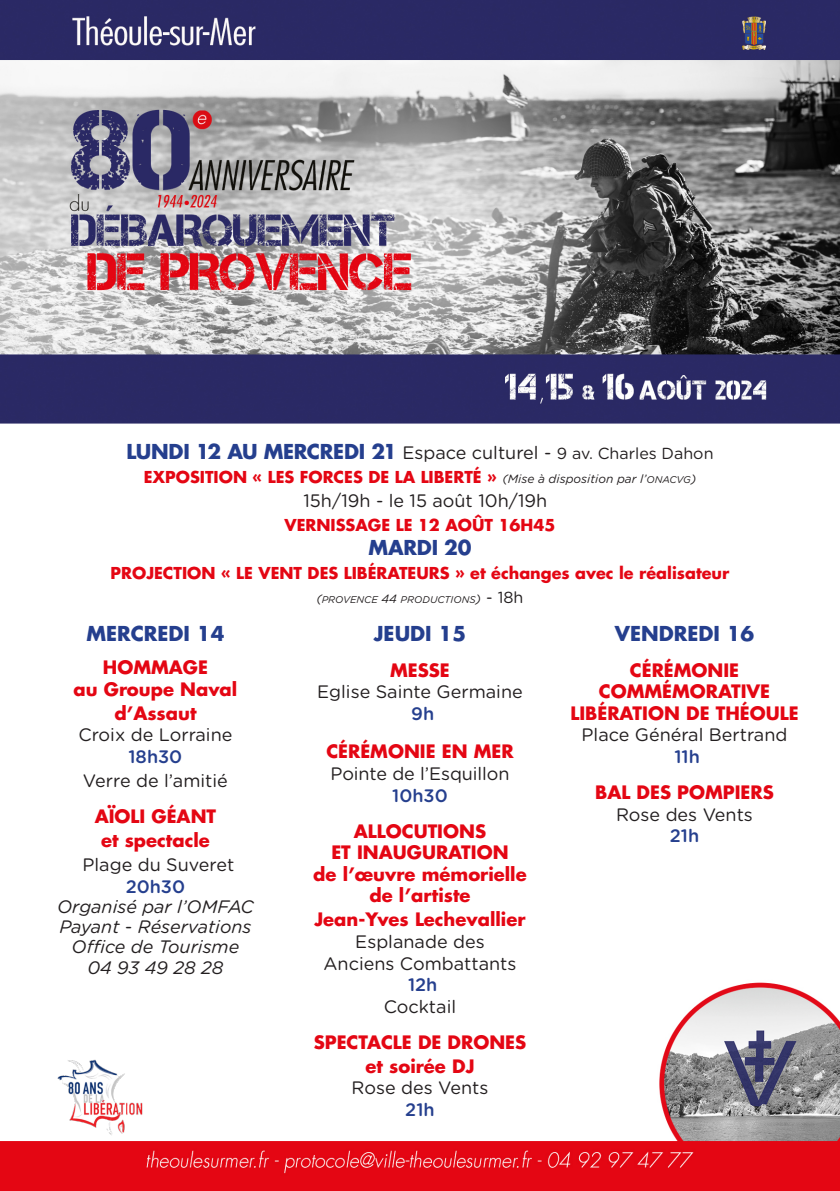
<style>
.page{position:relative;width:840px;height:1191px;background:#fff}
.page>*{position:absolute;margin:0;border:0;box-sizing:border-box;transform-origin:0 0}
.t1{font:700 20px "Futura Std";color:#253f8e}
.t2{font:700 18px/21.6px "Futura Std";color:#e40613;text-align:center}
.t3{font:18px "Gotham Rounded";color:#231f20}
.t4{font:italic 18px/21.6px "Gotham Rounded";color:#231f20;text-align:center}
.t5{font:500 18px "Gotham Rounded";color:#253f8e}
.t6{font:700 16px "Futura Std";color:#e40613}
.t7{font:italic 9.8px "Gotham Rounded";color:#231f20}
.s1{font-family:"Gotham Rounded";font-weight:400;font-size:18px;color:#231f20}
.s2{font-family:"Gotham Rounded";font-weight:400;font-size:16px;color:#231f20}
.s3{font-family:"Gotham Rounded";font-weight:400;font-style:italic;font-size:12px;color:#231f20}
.s4{font-family:"Gotham Rounded";font-weight:400;font-style:italic;font-size:9.8px;color:#231f20}
.s5{font-size:12px}
.s6{font-style:normal;font-size:16px}
.s7{font-style:inherit}
</style>
<div class="page">
<img style="left:0;top:0;width:839px;height:1190px">
<img style="left:35px;top:1054px;width:123px;height:86px">
<p class="t1" style="left:126px;top:438px;width:588px">LUNDI 12 AU MERCREDI 21 <span class="s1">Espace culturel -</span> <span class="s2">9 av. Charles Dahon</span></p>
<p class="t6" style="left:144px;top:466px;width:553px">EXPOSITION « LES FORCES DE LA LIBERTÉ » <span class="s3">(Mise à disposition par l’</span><span class="s4">ONACVG</span><span class="s3">)</span></p>
<p class="t3" style="left:303px;top:488px;width:245px">15h/19h - le 15 août 10h/19h</p>
<p class="t6" style="left:284px;top:514px;width:272px">VERNISSAGE LE 12 AOÛT 16H45</p>
<p class="t1" style="left:368px;top:534px;width:104px">MARDI 20</p>
<p class="t6" style="left:111px;top:562px;width:620px">PROJECTION « LE VENT DES LIBÉRATEURS » et échanges avec le réalisateur</p>
<p class="t7" style="left:316px;top:592px;width:208px"><span class="s5">(</span>PROVENCE <span class="s5">44</span> PRODUCTIONS<span class="s5">)</span> <span class="s6">- 18h</span></p>
<p class="t1" style="left:86px;top:620px;width:139px">MERCREDI 14</p>
<p class="t2" style="left:103px;top:656px;width:106px">HOMMAGE</p>
<p class="t2" style="left:73px;top:678px;width:165px">au Groupe Naval</p>
<p class="t2" style="left:114px;top:702px;width:84px">d’<span class="s7">A</span>ssaut</p>
<p class="t3" style="left:78px;top:722px;width:155px">Croix de Lorraine</p>
<p class="t5" style="left:128px;top:744px;width:55px">18h30</p>
<p class="t3" style="left:83px;top:768px;width:146px">Verre de l’amitié</p>
<p class="t2" style="left:95px;top:805px;width:123px">AÏOLI GÉANT</p>
<p class="t2" style="left:101px;top:829px;width:110px">et spectacle</p>
<p class="t3" style="left:82px;top:852px;width:153px">Plage du Suveret</p>
<p class="t5" style="left:126px;top:873px;width:61px">20h30</p>
<p class="t4" style="left:57px;top:894px;width:198px">Organisé par l’OMFAC</p>
<p class="t4" style="left:59px;top:914px;width:193px">Payant - Réservations</p>
<p class="t4" style="left:71px;top:934px;width:169px">Office de Tourisme<br>04 93 49 28 28</p>
<p class="t1" style="left:373px;top:620px;width:94px">JEUDI 15</p>
<p class="t2" style="left:390px;top:659px;width:61px">MESSE</p>
<p class="t3" style="left:317px;top:679px;width:207px">Eglise Sainte Germaine</p>
<p class="t5" style="left:411px;top:700px;width:24px">9h</p>
<p class="t2" style="left:326px;top:740px;width:189px">CÉRÉMONIE EN MER</p>
<p class="t3" style="left:330px;top:761px;width:180px">Pointe de l’Esquillon</p>
<p class="t5" style="left:392px;top:782px;width:57px">10h30</p>
<p class="t2" style="left:353px;top:819px;width:134px">ALLOCUTIONS</p>
<p class="t2" style="left:331px;top:841px;width:179px">ET INAUGURATION</p>
<p class="t2" style="left:313px;top:863px;width:215px">de l’œuvre mémorielle de l’artiste</p>
<p class="t2" style="left:314px;top:908px;width:212px">Jean-Yves Lechevallier</p>
<p class="t3" style="left:355px;top:929px;width:131px">Esplanade des</p>
<p class="t3" style="left:323px;top:950px;width:194px">Anciens Combattants</p>
<p class="t5" style="left:408px;top:972px;width:31px">12h</p>
<p class="t3" style="left:383px;top:994px;width:74px">Cocktail</p>
<p class="t2" style="left:313px;top:1031px;width:214px">SPECTACLE DE DRONES</p>
<p class="t2" style="left:365px;top:1055px;width:110px">et soirée DJ</p>
<p class="t3" style="left:351px;top:1075px;width:138px">Rose des Vents</p>
<p class="t5" style="left:405px;top:1096px;width:31px">21h</p>
<p class="t1" style="left:614px;top:620px;width:141px">VENDREDI 16</p>
<p class="t2" style="left:629px;top:659px;width:111px">CÉRÉMONIE</p>
<p class="t2" style="left:598px;top:680px;width:173px">COMMÉMORATIVE</p>
<p class="t2" style="left:570px;top:702px;width:229px">LIBÉRATION DE THÉOULE</p>
<p class="t3" style="left:581px;top:722px;width:207px">Place Général Bertrand</p>
<p class="t5" style="left:674px;top:744px;width:27px">11h</p>
<p class="t2" style="left:595px;top:781px;width:180px">BAL DES POMPIERS</p>
<p class="t3" style="left:615px;top:802px;width:138px">Rose des Vents</p>
<p class="t5" style="left:669px;top:823px;width:31px">21h</p>
</div>
